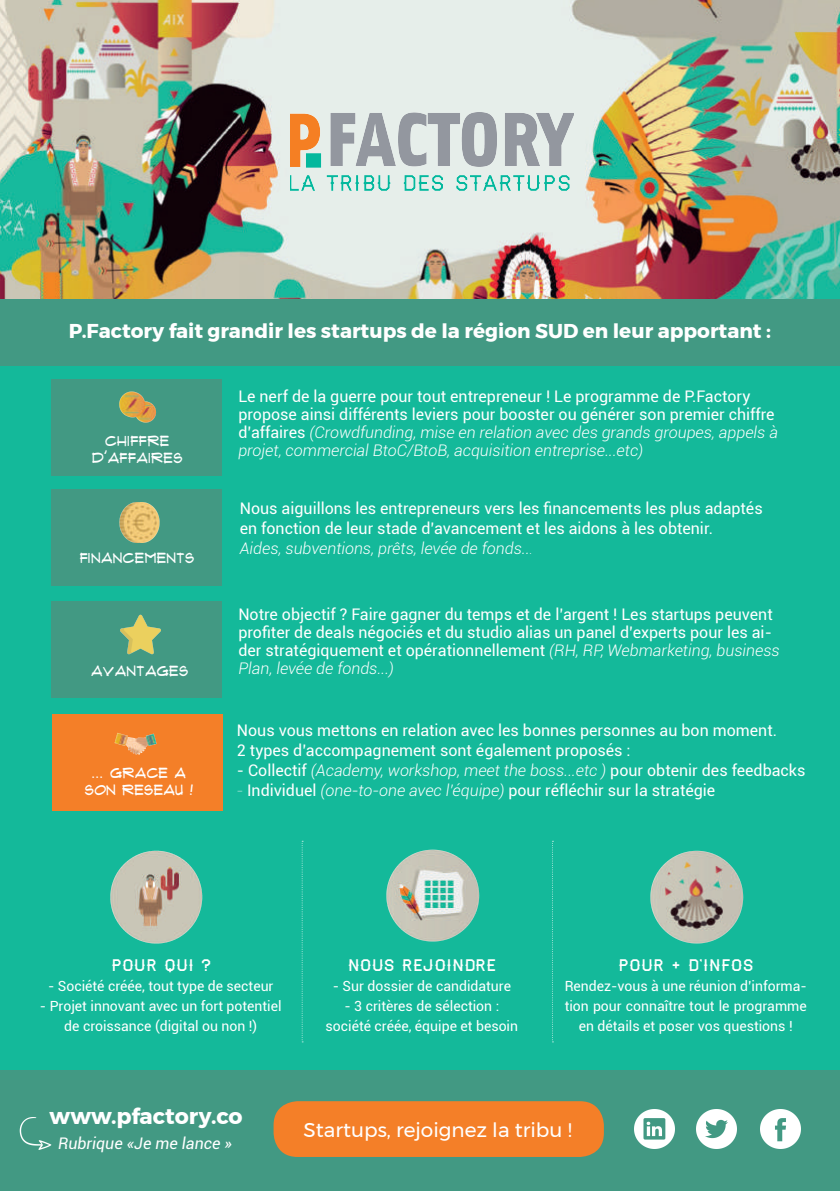
<style>
.page{position:relative;width:840px;height:1191px;background:#fff}
.page>*{position:absolute;margin:0;border:0;box-sizing:border-box;transform-origin:0 0}
.t1{font:700 22px "Montserrat";color:#fff}
.t2{font:700 20px "Montserrat";color:#fff}
.t3{font:20px "Montserrat";color:#fff}
.t4{font:16px/18px "Roboto";color:#fff}
.t5{font:italic 300 16px "Roboto";color:#fff}
.t6{font:16px "Haymaker";color:#fff}
.t7{font:italic 16px "Roboto";color:#fff}
.t8{font:14px/20px "Roboto";color:#fff;text-align:center}
.t9{font:14px/16.8px "Flux Architect";color:#fff;text-align:center}
.s1{font-weight:300;font-style:italic}
.s2{font-weight:100;font-style:italic}
.s3{font-weight:400;font-style:normal}
</style>
<div class="page">
<img style="left:0;top:0;width:839px;height:299px">
<div style="left:0;top:366px;width:839px;height:768px;background:#14b99a"></div>
<div style="left:0;top:299px;width:839px;height:67px;background:#429983"></div>
<div style="left:0;top:1070px;width:839px;height:121px;background:#429983"></div>
<div style="left:273px;top:1101px;width:330px;height:56px;background:#f47f28;border-radius:24px"></div>
<img style="left:760px;top:1109px;width:39px;height:39px">
<img style="left:634px;top:1109px;width:40px;height:39px">
<img style="left:696px;top:1109px;width:40px;height:39px">
<div style="left:51px;top:379px;width:170px;height:97px;background:#429983"></div>
<img style="left:119px;top:391px;width:37px;height:32px">
<div style="left:52px;top:489px;width:170px;height:96px;background:#429983"></div>
<img style="left:119px;top:503px;width:40px;height:39px">
<div style="left:51px;top:601px;width:171px;height:97px;background:#429983"></div>
<img style="left:121px;top:614px;width:39px;height:40px">
<div style="left:52px;top:714px;width:170px;height:96px;background:#f47f28"></div>
<img style="left:114px;top:732px;width:43px;height:23px">
<img style="left:290px;top:112px;width:283px;height:91px">
<img style="left:386px;top:849px;width:93px;height:93px">
<svg style="left:301px;top:840px;width:2px;height:202px"></svg>
<svg style="left:552px;top:840px;width:1px;height:202px"></svg>
<img style="left:110px;top:851px;width:93px;height:92px">
<img style="left:650px;top:850px;width:93px;height:93px">
<img style="left:19px;top:1117px;width:33px;height:32px">
<p class="t2" style="left:69px;top:315px;width:703px">P.Factory fait grandir les startups de la région SUD en leur apportant :</p>
<p class="t9" style="left:92px;top:432px;width:93px">CHIFFRE<br>D'AFFAIRES</p>
<p class="t9" style="left:80px;top:549px;width:116px">FINANCEMENTS</p>
<p class="t9" style="left:91px;top:662px;width:99px">AVANTAGES</p>
<p class="t9" style="left:85px;top:764px;width:110px">... GRACE A<br>SON RESEAU !</p>
<p class="t4" style="left:238px;top:386px;width:540px">Le nerf de la guerre pour tout entrepreneur ! Le programme de P.Factory propose ainsi différents leviers pour booster ou générer son premier chiffre d’affaires <span class="s1">(Crowdfunding, mise en relation avec des grands groupes, appels à projet, commercial BtoC/BtoB, acquisition entreprise...etc)</span></p>
<p class="t4" style="left:240px;top:498px;width:524px;line-height:20px">Nous aiguillons les entrepreneurs vers les financements les plus adaptés en fonction de leur stade d’avancement et les aidons à les obtenir.<br><span class="s1">Aides, subventions, prêts, levée de fonds..</span><span class="s2">.</span></p>
<p class="t4" style="left:238px;top:605px;width:542px">Notre objectif ? Faire gagner du temps et de l’argent ! Les startups peuvent profiter de deals négociés et du studio alias un panel d’experts pour les ai&shy;der stratégiquement et opérationnellement <span class="s1">(RH, RP, Webmarketing, business Plan, levée de fonds...)</span></p>
<p class="t4" style="left:237px;top:719px;width:541px;line-height:20px">Nous vous mettons en relation avec les bonnes personnes au bon moment.<br>2 types d’accompagnement sont également proposés :</p>
<p class="t5" style="left:237px;top:759px;width:569px"><span class="s3">- Collectif</span> (Academy, workshop, meet the boss...etc ) <span class="s3">pour obtenir des feedbacks</span></p>
<p class="t4" style="left:237px;top:780px;width:479px"><span class="s2">-</span> Individuel <span class="s1">(one-to-one avec l’équipe)</span> pour réfléchir sur la stratégie</p>
<p class="t6" style="left:111px;top:959px;width:101px">POUR QUI ?</p>
<p class="t8" style="left:48px;top:976px;width:227px">- Société créée, tout type de secteur</p>
<p class="t8" style="left:40px;top:996px;width:243px">- Projet innovant avec un fort potentiel de croissance (digital ou non !)</p>
<p class="t6" style="left:347px;top:959px;width:150px">NOUS REJOINDRE</p>
<p class="t8" style="left:332px;top:976px;width:180px">- Sur dossier de candidature</p>
<p class="t8" style="left:325px;top:996px;width:194px">- 3 critères de sélection : société créée, équipe et besoin</p>
<p class="t6" style="left:617px;top:959px;width:137px">POUR + D’INFOS</p>
<p class="t8" style="left:564px;top:976px;width:243px">Rendez-vous à une réunion d’informa&shy;tion pour connaître tout le programme en détails et poser vos questions !</p>
<h1 class="t1" style="left:50px;top:1098px;width:194px">www.pfactory.co</h1>
<p class="t7" style="left:58px;top:1132px;width:175px">Rubrique «Je me lance »</p>
<p class="t3" style="left:303px;top:1114px;width:270px">Startups, rejoignez la tribu !</p>
</div>
